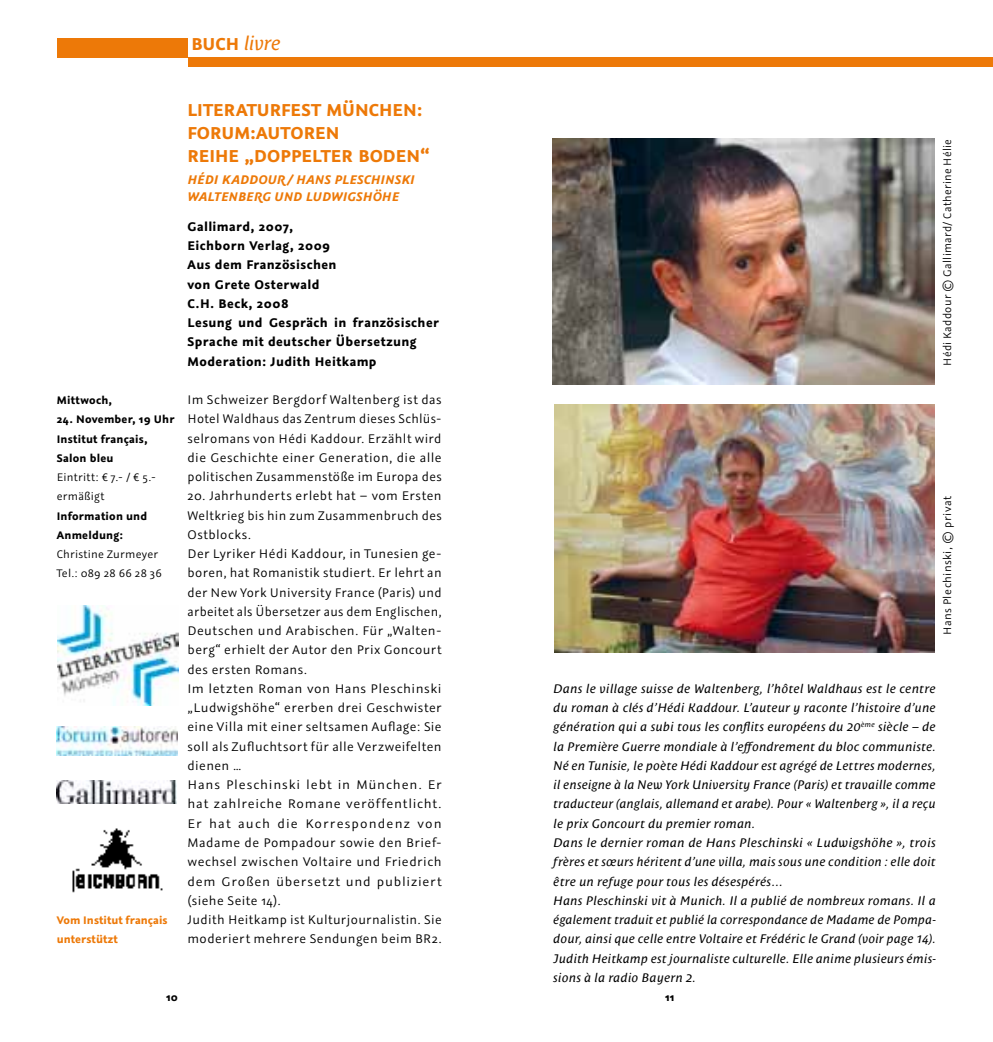
<style>
.page{position:relative;width:993px;height:1042px;background:#fff}
.page>*{position:absolute;margin:0;border:0;box-sizing:border-box;transform-origin:0 0}
.t1{font:700 19.25px/23.1px "Graublau Sans";letter-spacing:.005em;color:#ed7908}
.t2{font:italic 19.25px "Costa Ptf";color:#ed7908}
.t3{font:14px/19.2px "Graublau Sans";letter-spacing:.035em;color:#000;text-align:justify}
.t4{font:700 14px/19.2px "Graublau Sans";letter-spacing:.03em;color:#000}
.t5{font:italic 700 14px/16.8px "Graublau Sans";letter-spacing:.005em;color:#ed7908}
.t6{font:italic 12.25px/19.2px "Costa Ptf";letter-spacing:.03em;color:#000}
.t7{font:12.25px/19.2px "Graublau Sans";letter-spacing:.025em;color:#000}
.t8{font:700 12.25px/19.2px "Graublau Sans";letter-spacing:.02em;color:#000}
.t9{font:700 12.25px/19.2px "Graublau Sans";color:#ed7908}
.s1{font-family:"Graublau Sans";font-weight:700;font-style:normal}
</style>
<div class="page">
<div style="left:187px;top:57px;width:309px;height:10px;background:#ed7908"></div>
<div style="left:57px;top:38px;width:130px;height:19px;background:#ed7908"></div>
<img style="left:72px;top:828px;width:91px;height:65px">
<img style="left:57px;top:780px;width:120px;height:23px">
<img style="left:57px;top:605px;width:121px;height:100px">
<img style="left:57px;top:726px;width:120px;height:30px">
<div style="left:496px;top:57px;width:496px;height:10px;background:#ed7908"></div>
<img style="left:552px;top:139px;width:381px;height:246px">
<img style="left:554px;top:404px;width:379px;height:249px">
<h1 class="t2" style="left:191px;top:32px;width:91px"><span class="s1">BUCH</span> livre</h1>
<p class="t8" style="left:57px;top:391px;width:57px">Mittwoch,</p>
<p class="t8" style="left:57px;top:410px;width:119px">24. November, 19 Uhr<br>Institut français,<br>Salon bleu</p>
<p class="t7" style="left:57px;top:468px;width:101px">Eintritt: € 7.- / € 5.- ermäßigt</p>
<p class="t8" style="left:57px;top:506px;width:92px">Information und<br>Anmeldung:</p>
<p class="t7" style="left:57px;top:545px;width:107px">Christine Zurmeyer<br>Tel.: 089 28 66 28 36</p>
<p class="t9" style="left:57px;top:910px;width:112px">Vom Institut français unterstützt</p>
<h1 class="t1" style="left:187px;top:98px;width:244px">LITERATURFEST MÜNCHEN:<br>FORUM:AUTOREN<br>REIHE „DOPPELTER BODEN“</h1>
<p class="t5" style="left:187px;top:171px;width:229px">HÉDI KADDOUR/ HANS PLESCHINSKI<br>WALTENBERG UND LUDWIGSHÖHE</p>
<p class="t4" style="left:187px;top:217px;width:253px">Gallimard, 2007,<br>Eichborn Verlag, 2009<br>Aus dem Französischen<br>von Grete Osterwald<br>C.H. Beck, 2008<br>Lesung und Gespräch in französischer<br>Sprache mit deutscher Übersetzung<br>Moderation: Judith Heitkamp</p>
<p class="t3" style="left:187px;top:390px;width:255px">Im Schweizer Bergdorf Waltenberg ist das Hotel Waldhaus das Zentrum dieses Schlüs&shy;selromans von Hédi Kaddour. Erzählt wird die Geschichte einer Generation, die alle politischen Zusammenstöße im Europa des</p>
<p class="t3" style="left:187px;top:486px;width:255px;text-align:left">20. Jahrhunderts erlebt hat – vom Ersten Weltkrieg bis hin zum Zusammenbruch des Ostblocks.<br>Der Lyriker Hédi Kaddour, in Tunesien ge&shy;boren, hat Romanistik studiert. Er lehrt an der New York University France (Paris) und arbeitet als Übersetzer aus dem Englischen, Deutschen und Arabischen. Für „Walten&shy;berg“ erhielt der Autor den Prix Goncourt des ersten Romans.<br>Im letzten Roman von Hans Pleschinski „Ludwigshöhe“ ererben drei Geschwister eine Villa mit einer seltsamen Auflage: Sie soll als Zufluchtsort für alle Verzweifelten dienen …<br>Hans Pleschinski lebt in München. Er hat zahlreiche Romane veröffentlicht.<br>Er hat auch die Korrespondenz von Madame de Pompadour sowie den Brief&shy;wechsel zwischen Voltaire und Friedrich dem Großen übersetzt und publiziert (siehe Seite 14).<br>Judith Heitkamp ist Kulturjournalistin. Sie moderiert mehrere Sendungen beim BR2.</p>
<p class="t8" style="left:166px;top:987px;width:13px">10</p>
<p class="t7" style="left:937px;top:365px;width:228px;rotate:-90deg">Hédi Kaddour © Gallimard/ Catherine Hélie</p>
<p class="t7" style="left:937px;top:635px;width:141px;rotate:-90deg">Hans Plechinski, © privat</p>
<p class="t6" style="left:553px;top:679px;width:384px">Dans le village suisse de Waltenberg, l’hôtel Waldhaus est le centre du roman à clés d’Hédi Kaddour. L’auteur y raconte l’histoire d’une génération qui a subi tous les conflits européens du 20<sup>ème</sup> siècle – de la Première Guerre mondiale à l’effondrement du bloc communiste.<br>Né en Tunisie, le poète Hédi Kaddour est agrégé de Lettres modernes, il enseigne à la New York University France (Paris) et travaille comme traducteur (anglais, allemand et arabe). Pour « Waltenberg », il a reçu le prix Goncourt du premier roman.<br>Dans le dernier roman de Hans Pleschinski « Ludwigshöhe », trois frères et sœurs héritent d’une villa, mais sous une condition : elle doit être un refuge pour tous les désespérés…<br>Hans Pleschinski vit à Munich. Il a publié de nombreux romans. Il a également traduit et publié la correspondance de Madame de Pompa&shy;dour, ainsi que celle entre Voltaire et Frédéric le Grand (voir page 14).<br>Judith Heitkamp est journaliste culturelle. Elle anime plusieurs émis&shy;sions à la radio Bayern 2.</p>
<p class="t8" style="left:662px;top:987px;width:13px">1011</p>
</div>
